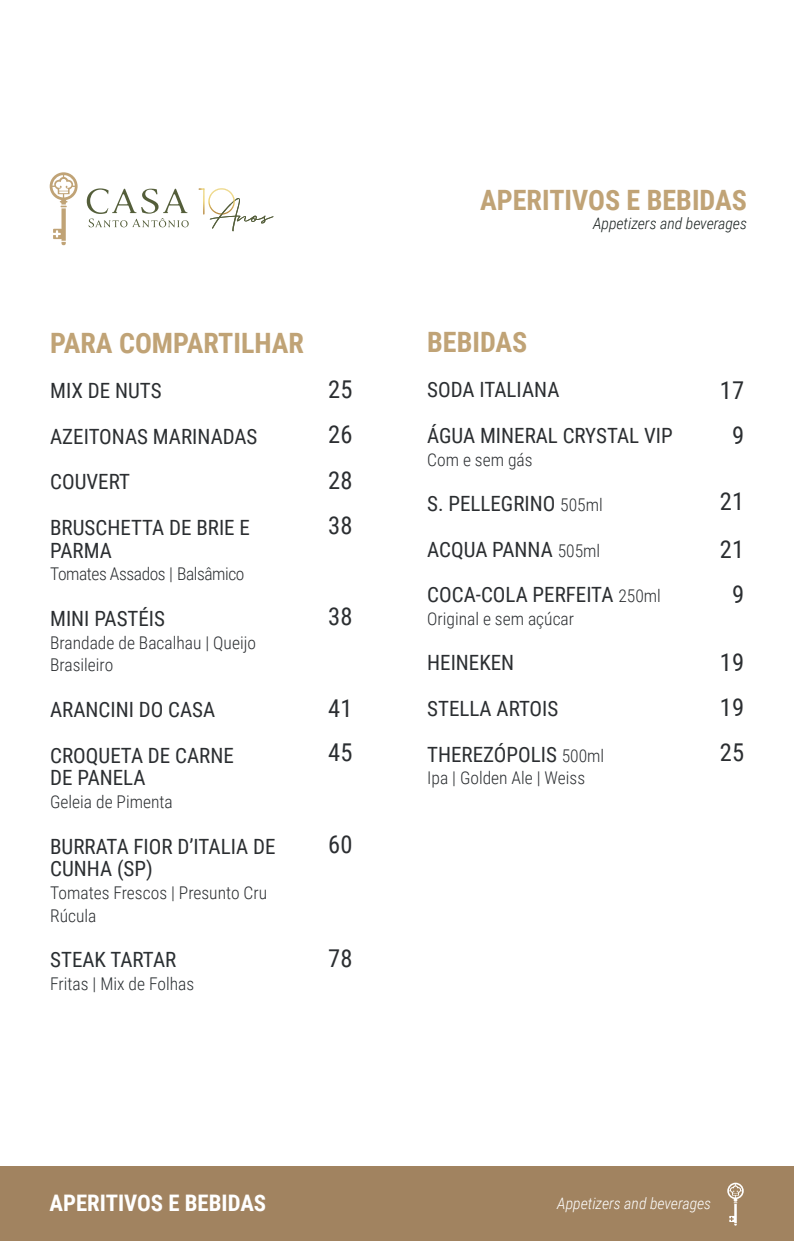
<style>
.page{position:relative;width:794px;height:1241px;background:#fff}
.page>*{position:absolute;margin:0;border:0;box-sizing:border-box;transform-origin:0 0}
.t1{font:700 28px "Roboto Condensed";color:#c0a376}
.t2{font:24.5px/45px "Roboto Condensed";color:#2b2e31;text-align:center}
.t3{font:700 22.75px "Roboto Condensed";color:#fff}
.t4{font:21px/45.5px "Roboto Condensed";color:#2b2e31}
.t5{font:21px "Roboto Condensed";color:#2a2f32}
.t6{font:300 17.5px/22.8px "Roboto Condensed";color:#2b2e31}
.t7{font:300 17.5px "Roboto Condensed";letter-spacing:-.025em;color:#2b2e31}
.t8{font:300 17.5px "Roboto Condensed";color:#2a2f32}
.t9{font:italic 300 15.75px "Roboto Condensed";color:#192120}
.t10{font:italic 300 15.75px "Roboto Condensed";color:#fff}
.s1{font-weight:300;font-size:17.5px}
</style>
<div class="page">
<div style="left:0;top:1166px;width:794px;height:74px;background:#a18360"></div>
<svg style="left:727px;top:1182px;width:16px;height:43px"></svg>
<svg style="left:50px;top:172px;width:28px;height:73px"></svg>
<svg style="left:87px;top:188px;width:102px;height:39px"></svg>
<svg style="left:199px;top:188px;width:74px;height:43px"></svg>
<h1 class="t1" style="left:50px;top:323px;width:255px">PARA COMPARTILHAR</h1>
<p class="t4" style="left:50px;top:367px;width:209px">MIX DE NUTS<br>AZEITONAS MARINADAS<br>COUVERT<br>BRUSCHETTA DE BRIE E</p>
<p class="t4" style="left:50px;top:526px;width:63px">PARMA</p>
<p class="t7" style="left:50px;top:562px;width:196px">Tomates Assados | Balsâmico</p>
<p class="t4" style="left:50px;top:595px;width:116px">MINI PASTÉIS</p>
<p class="t6" style="left:50px;top:630px;width:207px">Brandade de Bacalhau | Queijo<br>Brasileiro</p>
<p class="t4" style="left:50px;top:686px;width:185px">ARANCINI DO CASA<br>CROQUETA DE CARNE</p>
<p class="t4" style="left:50px;top:754px;width:97px">DE PANELA</p>
<p class="t6" style="left:50px;top:789px;width:124px">Geleia de Pimenta</p>
<p class="t4" style="left:50px;top:833px;width:227px;line-height:22.8px">BURRATA FIOR D’ITALIA DE<br>CUNHA (SP)</p>
<p class="t6" style="left:50px;top:880px;width:218px">Tomates Frescos | Presunto Cru<br>Rúcula</p>
<p class="t5" style="left:50px;top:945px;width:128px">STEAK TARTAR</p>
<p class="t8" style="left:50px;top:971px;width:145px">Fritas | Mix de Folhas</p>
<p class="t2" style="left:328px;top:365px;width:26px">25</p>
<p class="t2" style="left:328px;top:411px;width:26px">26</p>
<p class="t2" style="left:328px;top:457px;width:26px">28</p>
<p class="t2" style="left:328px;top:502px;width:26px">38</p>
<p class="t2" style="left:328px;top:592px;width:26px">38</p>
<p class="t2" style="left:328px;top:685px;width:26px">41</p>
<p class="t2" style="left:328px;top:728px;width:26px">45</p>
<p class="t2" style="left:328px;top:821px;width:26px">60</p>
<p class="t2" style="left:328px;top:934px;width:26px">78</p>
<h1 class="t1" style="left:480px;top:180px;width:268px">APERITIVOS E BEBIDAS</h1>
<p class="t9" style="left:593px;top:212px;width:155px">Appetizers and beverages</p>
<h1 class="t1" style="left:427px;top:322px;width:102px">BEBIDAS</h1>
<p class="t4" style="left:427px;top:366px;width:247px">SODA ITALIANA<br>ÁGUA MINERAL CRYSTAL VIP</p>
<p class="t6" style="left:427px;top:447px;width:107px">Com e sem gás</p>
<p class="t4" style="left:427px;top:480px;width:235px">S. PELLEGRINO <span class="s1">505ml<br></span>ACQUA PANNA <span class="s1">505ml<br></span>COCA-COLA PERFEITA <span class="s1">250ml</span></p>
<p class="t6" style="left:427px;top:606px;width:148px">Original e sem açúcar</p>
<p class="t4" style="left:427px;top:639px;width:178px">HEINEKEN<br>STELLA ARTOIS<br>THEREZÓPOLIS <span class="s1">500ml</span></p>
<p class="t6" style="left:427px;top:766px;width:159px">Ipa | Golden Ale | Weiss</p>
<p class="t2" style="left:720px;top:366px;width:26px">17<br>9</p>
<p class="t2" style="left:720px;top:477px;width:26px;line-height:47.4px;text-align:left">21<br>21</p>
<p class="t2" style="left:732px;top:570px;width:14px">9</p>
<p class="t2" style="left:720px;top:638px;width:26px;text-align:justify">19<br>19<br>25</p>
<p class="t3" style="left:50px;top:1186px;width:218px">APERITIVOS E BEBIDAS</p>
<p class="t10" style="left:557px;top:1191px;width:155px">Appetizers and beverages</p>
</div>
